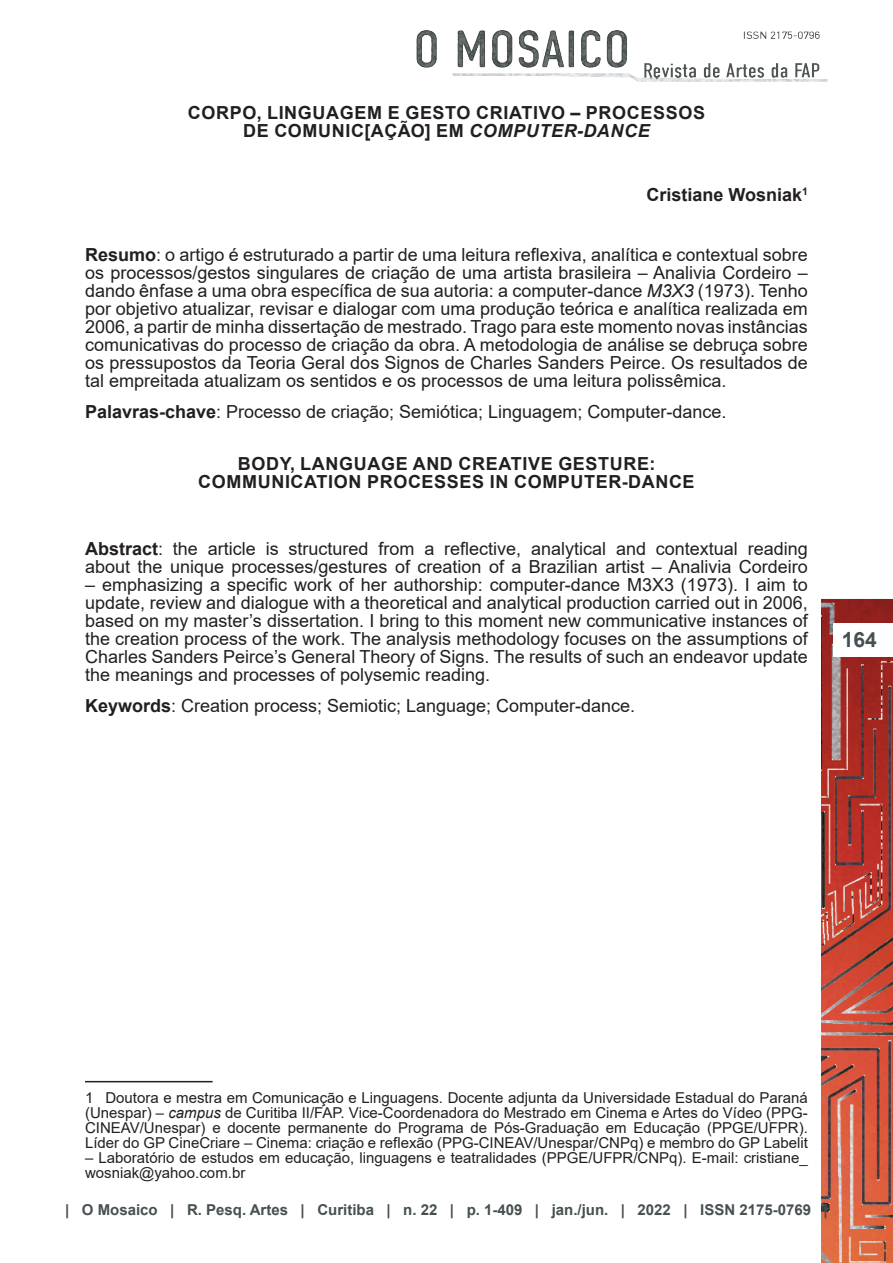
<style>
.page{position:relative;width:893px;height:1263px;background:#fff}
.page>*{position:absolute;margin:0;border:0;box-sizing:border-box;transform-origin:0 0}
.t1{font:700 21px "Arial";color:#464f51}
.resumo{font:18px/18px "Arial";color:#231f20;text-align:justify}
.palavra-chave_1{font:18px "Arial";color:#231f20}
.Título_1{font:700 18px/18px "Arial";letter-spacing:.035em;color:#231f20;text-align:center}
.Título_1_-_ingles{font:700 18px/18px "Arial";letter-spacing:.035em;color:#231f20;text-align:center}
.Autores{font:700 18px "Arial";color:#231f20}
.nota_rodape{font:15px/15px "Arial";color:#231f20;text-align:justify}
.t2{font:700 15px "Arial";color:#464f51}
.s1{font-style:italic}
.s2{font-weight:700}
</style>
<div class="page">
<img style="left:85px;top:30px;width:808px;height:1233px">
<div style="left:833px;top:623px;width:60px;height:34px;background:#fff"></div>
<hr style="left:85px;top:1081px;width:128px;height:1px;background:#231f20">
<p class="Título_1" style="left:188px;top:104px;width:519px">CORPO, LINGUAGEM E GESTO CRIATIVO – PROCESSOS<br>DE COMUNIC[AÇÃO] EM <span class="s1">COMPUTER-DANCE</span></p>
<p class="Autores" style="left:646px;top:182px;width:163px">Cristiane Wosniak<sup>1</sup></p>
<p class="resumo" style="left:85px;top:246px;width:724px"><span class="s2">Resumo</span>: o artigo é estruturado a partir de uma leitura reflexiva, analítica e contextual sobre os processos/gestos singulares de criação de uma artista brasileira – Analivia Cordeiro – dando ênfase a uma obra específica de sua autoria: a computer-dance <span class="s1">M3X3</span> (1973). Tenho por objetivo atualizar, revisar e dialogar com uma produção teórica e analítica realizada em 2006, a partir de minha dissertação de mestrado. Trago para este momento novas instâncias comunicativas do processo de criação da obra. A metodologia de análise se debruça sobre os pressupostos da Teoria Geral dos Signos de Charles Sanders Peirce. Os resultados de tal empreitada atualizam os sentidos e os processos de uma leitura polissêmica.</p>
<p class="palavra-chave_1" style="left:85px;top:399px;width:643px"><span class="s2">Palavras-chave</span>: Processo de criação; Semiótica; Linguagem; Computer-dance.</p>
<p class="Título_1_-_ingles" style="left:198px;top:455px;width:498px">BODY, LANGUAGE AND CREATIVE GESTURE:<br>COMMUNICATION PROCESSES IN COMPUTER-DANCE</p>
<p class="resumo" style="left:85px;top:540px;width:724px"><span class="s2">Abstract</span>: the article is structured from a reflective, analytical and contextual reading about the unique processes/gestures of creation of a Brazilian artist – Analivia Cordeiro</p>
<p class="resumo" style="left:85px;top:576px;width:724px">– emphasizing a specific work of her authorship: computer-dance M3X3 (1973). I aim to update, review and dialogue with a theoretical and analytical production carried out in 2006, based on my master’s dissertation. I bring to this moment new communicative instances of the creation process of the work. The analysis methodology focuses on the assumptions of Charles Sanders Peirce’s General Theory of Signs. The results of such an endeavor update the meanings and processes of polysemic reading.</p>
<p class="palavra-chave_1" style="left:85px;top:693px;width:552px"><span class="s2">Keywords</span>: Creation process; Semiotic; Language; Computer-dance.</p>
<p class="t1" style="left:842px;top:625px;width:37px">164</p>
<p class="nota_rodape" style="left:85px;top:1090px;width:724px">1 Doutora e mestra em Comunicação e Linguagens. Docente adjunta da Universidade Estadual do Paraná (Unespar) – <span class="s1">campus</span> de Curitiba II/FAP. Vice-Coordenadora do Mestrado em Cinema e Artes do Vídeo (PPG-CINEAV/Unespar) e docente permanente do Programa de Pós-Graduação em Educação (PPGE/UFPR).<br>Líder do GP CineCriare – Cinema: criação e reflexão (PPG-CINEAV/Unespar/CNPq) e membro do GP Labelit</p>
<p class="nota_rodape" style="left:85px;top:1150px;width:724px">– Laboratório de estudos em educação, linguagens e teatralidades (PPGE/UFPR/CNPq). E-mail: cristiane_ wosniak@yahoo.com.br</p>
<p class="t2" style="left:65px;top:1199px;width:764px">| O Mosaico | R. Pesq. Artes | Curitiba | n. 22 | p. 1-409 | jan./jun. | 2022 | ISSN 2175-0769 |</p>
</div>
